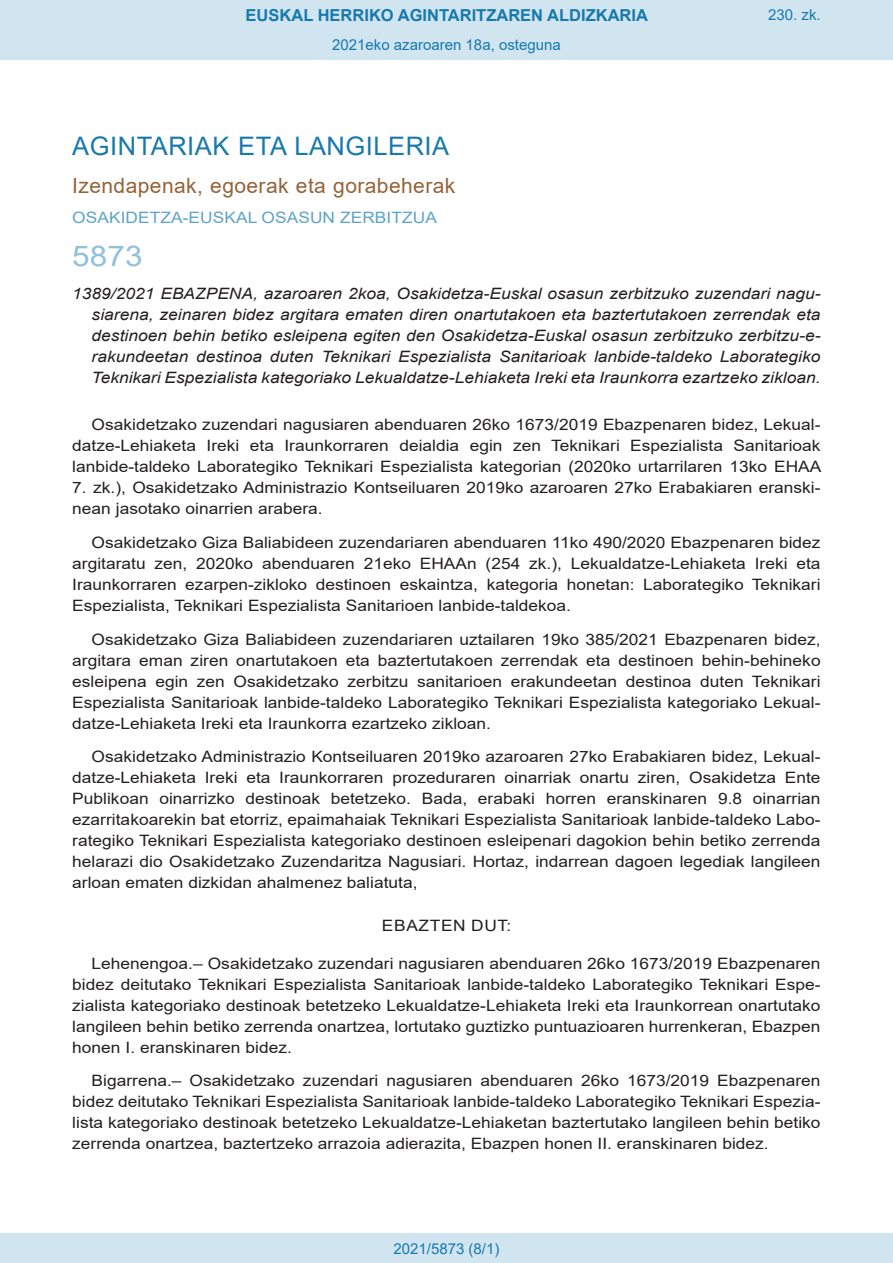
<style>
.page{position:relative;width:893px;height:1263px;background:#fff}
.page>*{position:absolute;margin:0;border:0;box-sizing:border-box;transform-origin:0 0}
.BOPVOrden{font:28.5px "Arial";color:#90c0db;scale:1.11 1}
.BOPVSeccion{font:25.5px "Arial";letter-spacing:.02em;color:#1879ad}
.BOPVSubseccion{font:21px "Arial";letter-spacing:.02em;color:#956338}
.t1{font:700 16.5px "Arial";color:#1879ad}
.BOPVDetalle{font:15.6px/21px "Arial";color:#231f20;text-align:justify;scale:1.11 1}
.BOPVTitulo{font:italic 15.6px/21px "Arial";color:#231f20;text-align:justify;scale:1.11 1}
.BOPVOrganismo{font:15.6px "Arial";letter-spacing:.005em;color:#5ea4ca;scale:1.11 1}
.BOPVClave{font:15.6px "Arial";letter-spacing:.035em;color:#231f20;scale:1.11 1}
.Paginacion_Centro{font:15px "Arial";color:#1879ad}
</style>
<div class="page">
<div style="left:0;top:0;width:893px;height:60px;background:#d0e5f0"></div>
<div style="left:0;top:1233px;width:893px;height:30px;background:#d0e5f0"></div>
<p class="t1" style="left:246px;top:3px;width:404px">EUSKAL HERRIKO AGINTARITZAREN ALDIZKARIA</p>
<p class="Paginacion_Centro" style="left:332px;top:35px;width:230px">2021eko azaroaren 18a, osteguna</p>
<p class="Paginacion_Centro" style="left:768px;top:5px;width:54px">230. zk.</p>
<p class="BOPVSeccion" style="left:72px;top:128px;width:378px">AGINTARIAK ETA LANGILERIA</p>
<p class="BOPVSubseccion" style="left:72px;top:171px;width:385px">Izendapenak, egoerak eta gorabeherak</p>
<p class="BOPVOrganismo" style="left:72px;top:207px;width:330px">OSAKIDETZA-EUSKAL OSASUN ZERBITZUA</p>
<p class="BOPVOrden" style="left:72px;top:236px;width:65px">5873</p>
<p class="BOPVTitulo" style="left:92px;top:284px;width:658px;text-indent:-19px">1389/2021 EBAZPENA, azaroaren 2koa, Osakidetza-Euskal osasun zerbitzuko zuzendari nagu&shy;siarena, zeinaren bidez argitara ematen diren onartutakoen eta baztertutakoen zerrendak eta destinoen behin betiko esleipena egiten den Osakidetza-Euskal osasun zerbitzuko zerbitzu-e&shy;rakundeetan destinoa duten Teknikari Espezialista Sanitarioak lanbide-taldeko Laborategiko Teknikari Espezialista kategoriako Lekualdatze-Lehiaketa Ireki eta Iraunkorra ezartzeko zikloan.</p>
<p class="BOPVDetalle" style="left:72px;top:414px;width:676px;text-indent:19px">Osakidetzako zuzendari nagusiaren abenduaren 26ko 1673/2019 Ebazpenaren bidez, Lekual&shy;datze-Lehiaketa Ireki eta Iraunkorraren deialdia egin zen Teknikari Espezialista Sanitarioak lanbide-taldeko Laborategiko Teknikari Espezialista kategorian (2020ko urtarrilaren 13ko EHAA</p>
<p class="BOPVDetalle" style="left:72px;top:477px;width:676px">7. zk.), Osakidetzako Administrazio Kontseiluaren 2019ko azaroaren 27ko Erabakiaren eranski&shy;nean jasotako oinarrien arabera.</p>
<p class="BOPVDetalle" style="left:72px;top:532px;width:676px;text-indent:19px">Osakidetzako Giza Baliabideen zuzendariaren abenduaren 11ko 490/2020 Ebazpenaren bidez argitaratu zen, 2020ko abenduaren 21eko EHAAn (254 zk.), Lekualdatze-Lehiaketa Ireki eta Iraunkorraren ezarpen-zikloko destinoen eskaintza, kategoria honetan: Laborategiko Teknikari Espezialista, Teknikari Espezialista Sanitarioen lanbide-taldekoa.</p>
<p class="BOPVDetalle" style="left:72px;top:628px;width:676px;text-indent:19px">Osakidetzako Giza Baliabideen zuzendariaren uztailaren 19ko 385/2021 Ebazpenaren bidez, argitara eman ziren onartutakoen eta baztertutakoen zerrendak eta destinoen behin-behineko esleipena egin zen Osakidetzako zerbitzu sanitarioen erakundeetan destinoa duten Teknikari Espezialista Sanitarioak lanbide-taldeko Laborategiko Teknikari Espezialista kategoriako Lekual&shy;datze-Lehiaketa Ireki eta Iraunkorra ezartzeko zikloan.</p>
<p class="BOPVDetalle" style="left:72px;top:746px;width:676px;text-indent:19px">Osakidetzako Administrazio Kontseiluaren 2019ko azaroaren 27ko Erabakiaren bidez, Lekual&shy;datze-Lehiaketa Ireki eta Iraunkorraren prozeduraren oinarriak onartu ziren, Osakidetza Ente Publikoan oinarrizko destinoak betetzeko. Bada, erabaki horren eranskinaren 9.8 oinarrian ezarritakoarekin bat etorriz, epaimahaiak Teknikari Espezialista Sanitarioak lanbide-taldeko Labo&shy;rategiko Teknikari Espezialista kategoriako destinoen esleipenari dagokion behin betiko zerrenda helarazi dio Osakidetzako Zuzendaritza Nagusiari. Hortaz, indarrean dagoen legediak langileen arloan ematen dizkidan ahalmenez baliatuta,</p>
<p class="BOPVClave" style="left:382px;top:914px;width:118px">EBAZTEN DUT:</p>
<p class="BOPVDetalle" style="left:72px;top:952px;width:676px;text-indent:19px">Lehenengoa.– Osakidetzako zuzendari nagusiaren abenduaren 26ko 1673/2019 Ebazpenaren bidez deitutako Teknikari Espezialista Sanitarioak lanbide-taldeko Laborategiko Teknikari Espe&shy;zialista kategoriako destinoak betetzeko Lekualdatze-Lehiaketa Ireki eta Iraunkorrean onartutako langileen behin betiko zerrenda onartzea, lortutako guztizko puntuazioaren hurrenkeran, Ebazpen honen I. eranskinaren bidez.</p>
<p class="BOPVDetalle" style="left:72px;top:1070px;width:676px;text-indent:19px">Bigarrena.– Osakidetzako zuzendari nagusiaren abenduaren 26ko 1673/2019 Ebazpenaren bidez deitutako Teknikari Espezialista Sanitarioak lanbide-taldeko Laborategiko Teknikari Espezia&shy;lista kategoriako destinoak betetzeko Lekualdatze-Lehiaketan baztertutako langileen behin betiko zerrenda onartzea, baztertzeko arrazoia adierazita, Ebazpen honen II. eranskinaren bidez.</p>
<p class="Paginacion_Centro" style="left:393px;top:1238px;width:107px">2021/5873 (8/1)</p>
</div>
